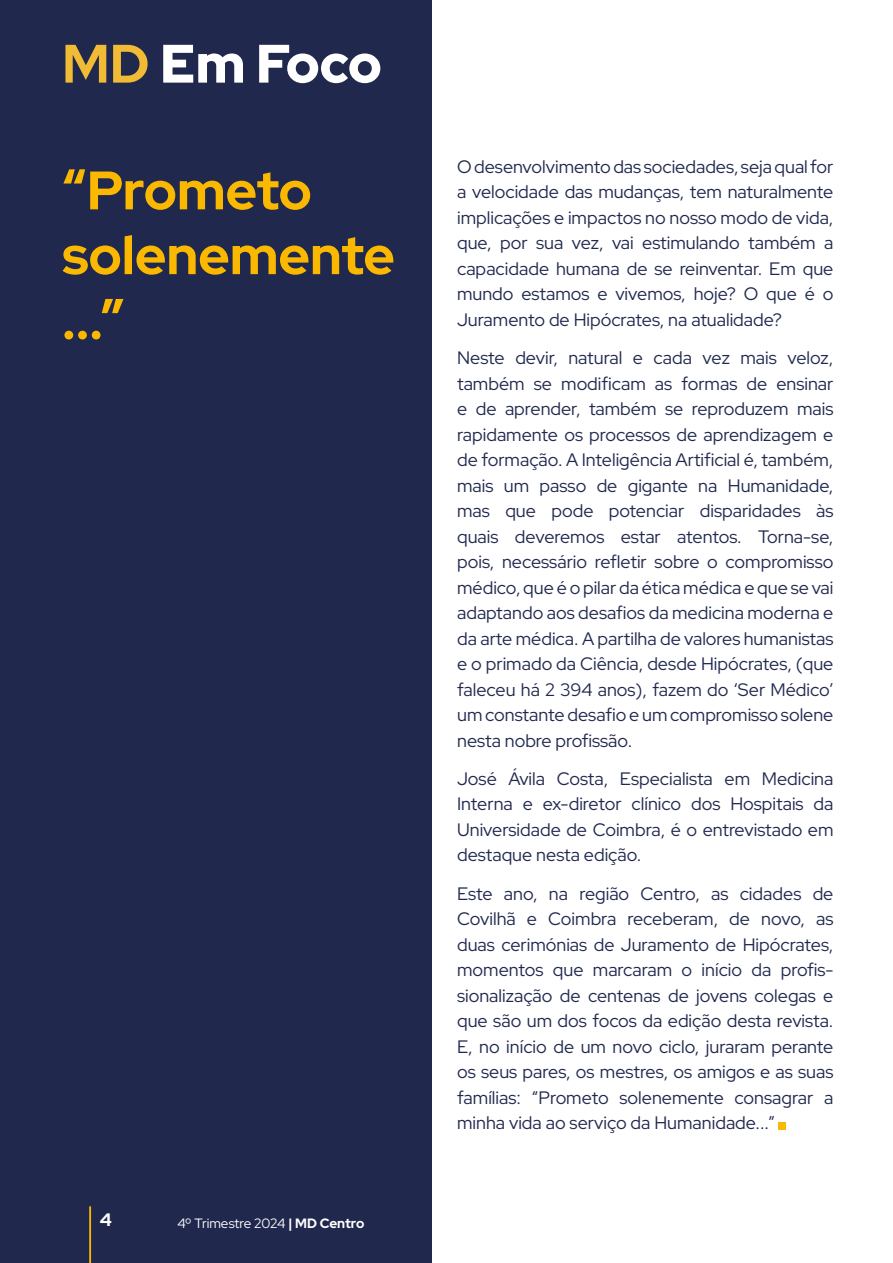
<style>
.page{position:relative;width:893px;height:1263px;background:#fff}
.page>*{position:absolute;margin:0;border:0;box-sizing:border-box;transform-origin:0 0}
.t1{font:700 54px/64.8px "Red Hat Display";letter-spacing:-.005em;color:#fbb800}
.t2{font:900 54px "Red Hat Display";letter-spacing:-.01em;color:#fff}
.t3{font:18px/25.5px "Red Hat Display";color:#20284d;text-align:justify}
.t4{font:700 18px "Red Hat Display";color:#fff}
.t5{font:13.5px "Red Hat Display";letter-spacing:-.005em;color:#fff}
.s1{font-weight:700;color:#f1bb36}
.s2{font-weight:700}
</style>
<div class="page">
<div style="left:0;top:0;width:432px;height:1263px;background:#20284d"></div>
<div style="left:779px;top:1122px;width:7px;height:7px;background:#fbb800"></div>
<hr style="left:89px;top:1206px;width:2px;height:57px;background:#fbb800">
<h1 class="t2" style="left:62px;top:28px;width:321px"><span class="s1">MD</span> Em Foco</h1>
<h1 class="t1" style="left:62px;top:158px;width:334px">“Prometo solenemente ...”</h1>
<p class="t4" style="left:100px;top:1208px;width:14px">4</p>
<p class="t5" style="left:177px;top:1214px;width:188px">4º Trimestre 2024 <span class="s2">| MD Centro</span></p>
<p class="t3" style="left:457px;top:153px;width:378px">O desenvolvimento das sociedades, seja qual for a velocidade das mudanças, tem naturalmente implicações e impactos no nosso modo de vida, que, por sua vez, vai estimulando também a capacidade humana de se reinventar. Em que mundo estamos e vivemos, hoje? O que é o Juramento de Hipócrates, na atualidade?</p>
<p class="t3" style="left:457px;top:345px;width:378px">Neste devir, natural e cada vez mais veloz, também se modificam as formas de ensinar e de aprender, também se reproduzem mais rapidamente os processos de aprendizagem e de formação. A Inteligência Artificial é, também, mais um passo de gigante na Humanidade, mas que pode potenciar disparidades às quais deveremos estar atentos. Torna-se, pois, necessário refletir sobre o compromisso médico, que é o pilar da ética médica e que se vai adaptando aos desafios da medicina moderna e da arte médica. A partilha de valores humanistas e o primado da Ciência, desde Hipócrates, (que faleceu há 2 394 anos), fazem do ‘Ser Médico’ um constante desafio e um compromisso solene nesta nobre profissão.</p>
<p class="t3" style="left:457px;top:765px;width:378px">José Ávila Costa, Especialista em Medicina Interna e ex-diretor clínico dos Hospitais da Universidade de Coimbra, é o entrevistado em destaque nesta edição.</p>
<p class="t3" style="left:457px;top:880px;width:378px">Este ano, na região Centro, as cidades de Covilhã e Coimbra receberam, de novo, as duas cerimónias de Juramento de Hipócrates, momentos que marcaram o início da profis&shy;sionalização de centenas de jovens colegas e que são um dos focos da edição desta revista.<br>E, no início de um novo ciclo, juraram perante os seus pares, os mestres, os amigos e as suas famílias: “Prometo solenemente consagrar a minha vida ao serviço da Humanidade...”</p>
</div>
